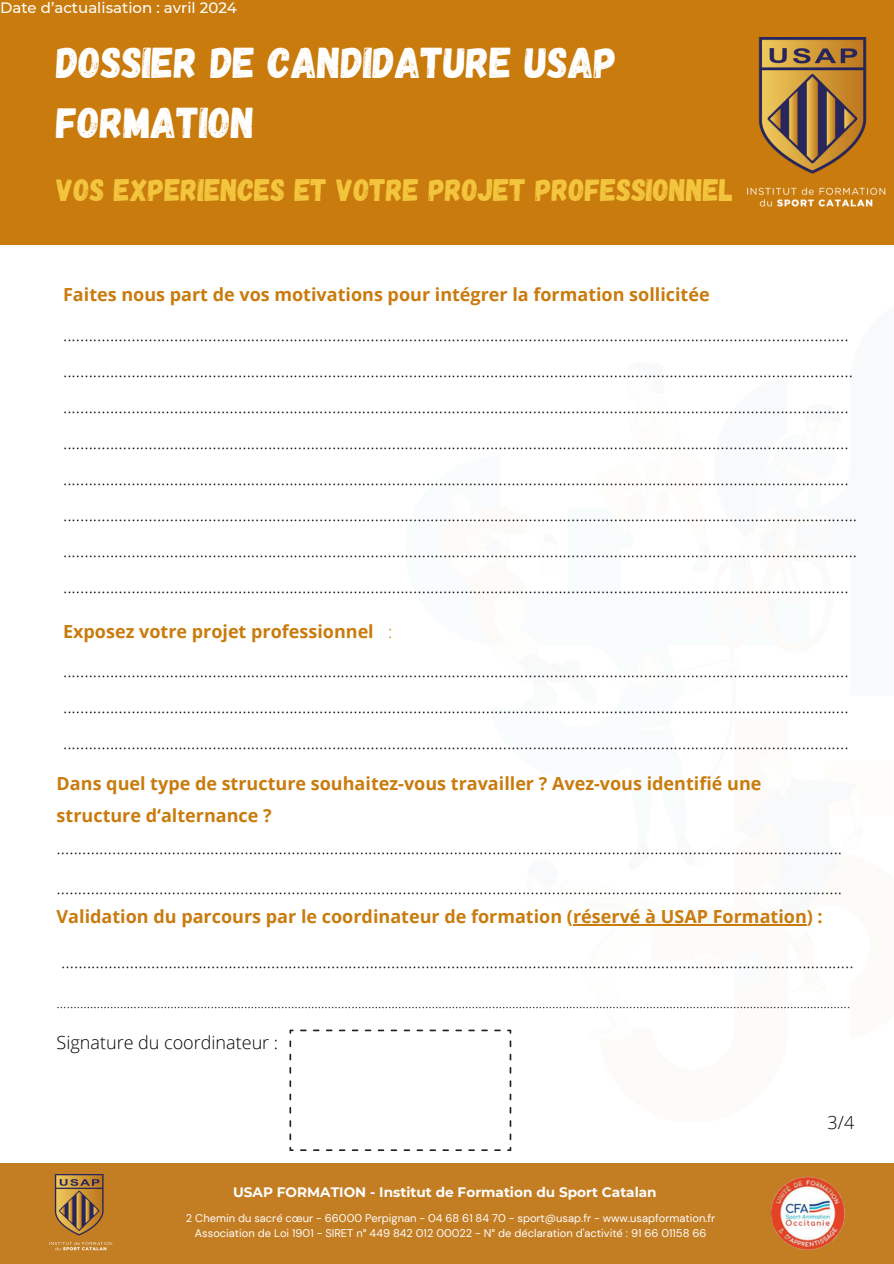
<style>
.page{position:relative;width:894px;height:1264px;background:#fff}
.page>*{position:absolute;margin:0;border:0;box-sizing:border-box;transform-origin:0 0}
.t1{font:43.05px/60px "Gagalin";color:#fff}
.t2{font:31.05px "Gagalin";color:#f3c63e}
.t3{font:300 18px/32.2px "Open Sans";color:#000}
.t4{font:700 18px "Open Sans";color:#c97b0d}
.t5{font:500 15px "Montserrat";color:#fff}
.t6{font:300 14.1px "Open Sans";color:#000}
.t7{font:700 13.65px "Montserrat";color:#fff}
.t8{font:11.1px "DM Sans";color:#fff}
.s1{font-weight:300}
.s2{font-weight:700;color:#c97b0d}
</style>
<div class="page">
<div style="left:0;top:0;width:893px;height:245px;background:#c97b0d"></div>
<img style="left:747px;top:37px;width:138px;height:170px">
<div style="left:0;top:1162px;width:893px;height:101px;background:#c37d23"></div>
<img style="left:770px;top:1176px;width:75px;height:74px">
<img style="left:49px;top:1174px;width:63px;height:76px">
<hr style="left:573px;top:924px;width:233px;height:1px;background:#c97b0d">
<svg style="left:289px;top:1029px;width:222px;height:121px"></svg>
<p class="t5" style="left:0;top:-1px;width:238px">Date d’actualisation : avril 2024</p>
<h1 class="t1" style="left:57px;top:30px;width:561px">DOSSIER DE CANDIDATURE USAP<br>FORMATION</h1>
<h2 class="t2" style="left:57px;top:169px;width:677px">VOS EXPERIENCES ET VOTRE PROJET PROFESSIONNEL</h2>
<h5 class="t4" style="left:63px;top:282px;width:648px">Faites nous part de vos motivations pour intégrer la formation sollicitée</h5>
<p class="t3" style="left:63px;top:317px;width:786px">........................................................................................................................................................................................</p>
<p class="t3" style="left:63px;top:353px;width:791px">.........................................................................................................................................................................................</p>
<p class="t3" style="left:63px;top:389px;width:786px">........................................................................................................................................................................................</p>
<h4 class="t3" style="left:63px;top:425px;width:786px">........................................................................................................................................................................................</h4>
<p class="t3" style="left:63px;top:461px;width:786px">........................................................................................................................................................................................</p>
<p class="t3" style="left:63px;top:495px;width:795px;line-height:36px;text-align:justify">.......................................................................................................................................................................................... .......................................................................................................................................................................................... ........................................................................................................................................................................................</p>
<p class="t4" style="left:63px;top:619px;width:331px">Exposez votre projet professionnel <span class="s1">:</span></p>
<h3 class="t3" style="left:63px;top:654px;width:786px">........................................................................................................................................................................................</h3>
<p class="t3" style="left:63px;top:690px;width:786px">........................................................................................................................................................................................</p>
<p class="t3" style="left:63px;top:726px;width:786px">........................................................................................................................................................................................</p>
<p class="t3" style="left:57px;top:766px;width:786px"><span class="s2">Dans quel type de structure souhaitez-vous travailler ? Avez-vous identifié une structure d‘alternance ? </span>........................................................................................................................................................................................</p>
<p class="t3" style="left:57px;top:871px;width:786px">........................................................................................................................................................................................</p>
<h4 class="t4" style="left:57px;top:904px;width:767px">Validation du parcours par le coordinateur de formation (réservé à USAP Formation) :</h4>
<h4 class="t3" style="left:61px;top:945px;width:793px">.........................................................................................................................................................................................</h4>
<p class="t6" style="left:57px;top:993px;width:795px">.............................................................................................................................................................................................................................................</p>
<h5 class="t3" style="left:57px;top:1026px;width:223px">Signature du coordinateur :</h5>
<h3 class="t7" style="left:233px;top:1183px;width:425px">USAP FORMATION - Institut de Formation du Sport Catalan</h3>
<h6 class="t8" style="left:186px;top:1211px;width:530px">2 Chemin du sacré cœur - 66000 Perpignan - 04 68 61 84 70 - sport@usap.fr - www.usapformation.fr</h6>
<p class="t8" style="left:195px;top:1226px;width:513px">Association de Loi 1901 - SIRET n° 449 842 012 00022 - N° de déclaration d'activité : 91 66 01158 66</p>
<p class="t3" style="left:827px;top:1105px;width:28px">3/4</p>
</div>
